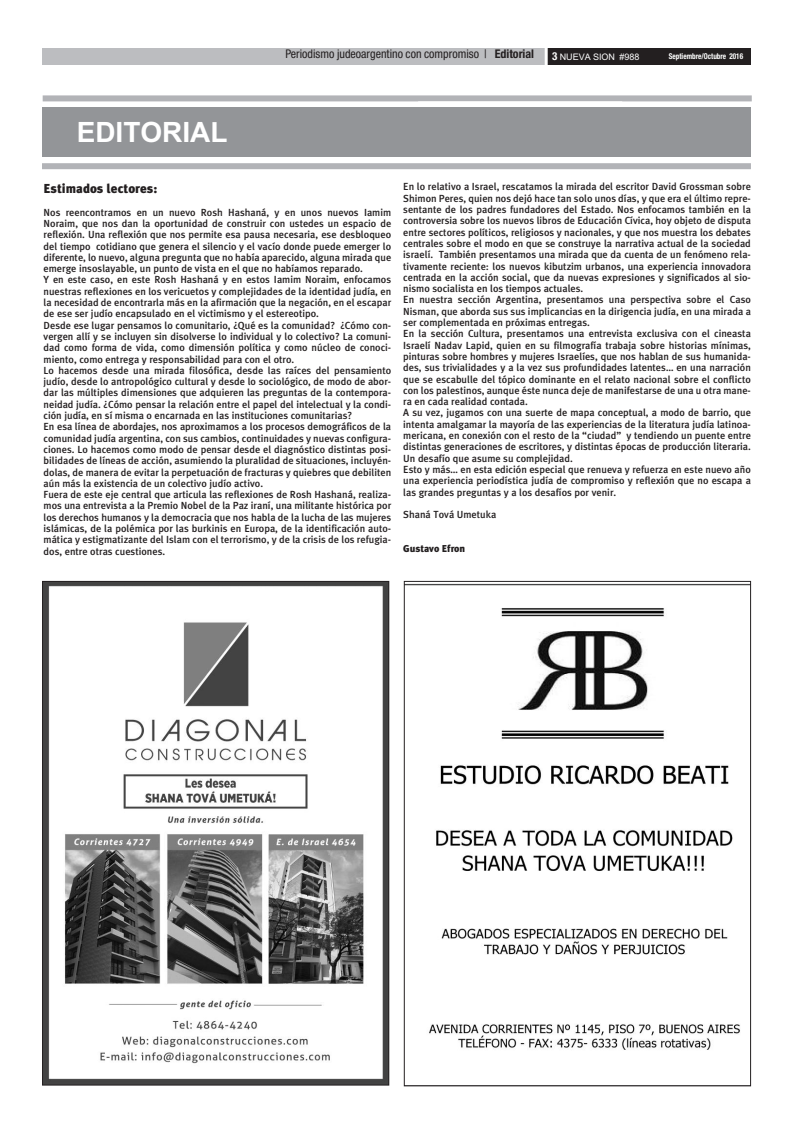
<style>
.page{position:relative;width:794px;height:1134px;background:#fff}
.page>*{position:absolute;margin:0;border:0;box-sizing:border-box;transform-origin:0 0}
.t1{font:700 28px "Arial";color:#fff}
.t2{font:900 13px "Meta Plus";color:#231f20}
.t3{font:condensed 12px "Helvetica Neue";color:#231f20}
.t4{font:500 10.3px/11.3px "Meta Plus";color:#231f20}
.t5{font:900 10px "Meta Plus";color:#231f20}
.t6{font:9px "Arial";color:#fff}
.t7{font:700 condensed 8px "Helvetica Neue";color:#fff;scale:.9 1}
.s1{font-weight:700}
.s2{font-family:"Helvetica Neue";font-weight:700;font-stretch:condensed;font-size:11px}
</style>
<div class="page">
<div style="left:474px;top:48px;width:276px;height:17px;background:#231f20"></div>
<div style="left:42px;top:48px;width:504px;height:17px;background:#bcbdc0"></div>
<hr style="left:544px;top:48px;width:3px;height:17px;background:#fff">
<div style="left:43px;top:107px;width:708px;height:49px;background:#939598"></div>
<div style="left:42px;top:163px;width:709px;height:6px;background:#b2b3b7"></div>
<div style="left:43px;top:95px;width:708px;height:6px;background:#b2b3b7"></div>
<img style="left:406px;top:583px;width:343px;height:467px">
<img style="left:44px;top:583px;width:343px;height:501px">
<h1 class="t1" style="left:77px;top:116px;width:152px">EDITORIAL</h1>
<p class="t3" style="left:285px;top:49px;width:250px">Periodismo judeoargentino con compromiso | <span class="s1">Editorial</span></p>
<p class="t6" style="left:552px;top:51px;width:89px"><span class="s2">3</span> NUEVA SION #988</p>
<p class="t7" style="left:669px;top:54px;width:84px">Septiembre/Octubre 2016</p>
<p class="t2" style="left:44px;top:181px;width:115px">Estimados lectores:</p>
<p class="t4" style="left:44px;top:206px;width:349px">Nos reencontramos en un nuevo Rosh Hashaná, y en unos nuevos Iamim Noraim, que nos dan la oportunidad de construir con ustedes un espacio de reflexión. Una reflexión que nos permite esa pausa necesaria, ese desbloqueo del tiempo cotidiano que genera el silencio y el vacío donde puede emerger lo diferente, lo nuevo, alguna pregunta que no había aparecido, alguna mirada que emerge insoslayable, un punto de vista en el que no habíamos reparado.<br>Y en este caso, en este Rosh Hashaná y en estos Iamim Noraim, enfocamos nuestras reflexiones en los vericuetos y complejidades de la identidad judía, en la necesidad de encontrarla más en la afirmación que la negación, en el escapar de ese ser judío encapsulado en el victimismo y el estereotipo.<br>Desde ese lugar pensamos lo comunitario, ¿Qué es la comunidad? ¿Cómo con&shy;vergen allí y se incluyen sin disolverse lo individual y lo colectivo? La comuni&shy;dad como forma de vida, como dimensión política y como núcleo de conoci&shy;miento, como entrega y responsabilidad para con el otro.<br>Lo hacemos desde una mirada filosófica, desde las raíces del pensamiento judío, desde lo antropológico cultural y desde lo sociológico, de modo de abor&shy;dar las múltiples dimensiones que adquieren las preguntas de la contempora&shy;neidad judía. ¿Cómo pensar la relación entre el papel del intelectual y la condi&shy;ción judía, en sí misma o encarnada en las instituciones comunitarias?<br>En esa línea de abordajes, nos aproximamos a los procesos demográficos de la comunidad judía argentina, con sus cambios, continuidades y nuevas configura&shy;ciones. Lo hacemos como modo de pensar desde el diagnóstico distintas posi&shy;bilidades de líneas de acción, asumiendo la pluralidad de situaciones, incluyén&shy;dolas, de manera de evitar la perpetuación de fracturas y quiebres que debiliten aún más la existencia de un colectivo judío activo.<br>Fuera de este eje central que articula las reflexiones de Rosh Hashaná, realiza&shy;mos una entrevista a la Premio Nobel de la Paz iraní, una militante histórica por los derechos humanos y la democracia que nos habla de la lucha de las mujeres islámicas, de la polémica por las burkinis en Europa, de la identificación auto&shy;mática y estigmatizante del Islam con el terrorismo, y de la crisis de los refugia&shy;dos, entre otras cuestiones.</p>
<p class="t4" style="left:403px;top:181px;width:349px">En lo relativo a Israel, rescatamos la mirada del escritor David Grossman sobre Shimon Peres, quien nos dejó hace tan solo unos días, y que era el último repre&shy;sentante de los padres fundadores del Estado. Nos enfocamos también en la controversia sobre los nuevos libros de Educación Cívica, hoy objeto de disputa entre sectores políticos, religiosos y nacionales, y que nos muestra los debates centrales sobre el modo en que se construye la narrativa actual de la sociedad israelí. También presentamos una mirada que da cuenta de un fenómeno rela&shy;tivamente reciente: los nuevos kibutzim urbanos, una experiencia innovadora centrada en la acción social, que da nuevas expresiones y significados al sio&shy;nismo socialista en los tiempos actuales.<br>En nuestra sección Argentina, presentamos una perspectiva sobre el Caso Nisman, que aborda sus sus implicancias en la dirigencia judía, en una mirada a ser complementada en próximas entregas.<br>En la sección Cultura, presentamos una entrevista exclusiva con el cineasta Israelí Nadav Lapid, quien en su filmografía trabaja sobre historias mínimas, pinturas sobre hombres y mujeres Israelíes, que nos hablan de sus humanida&shy;des, sus trivialidades y a la vez sus profundidades latentes… en una narración que se escabulle del tópico dominante en el relato nacional sobre el conflicto con los palestinos, aunque éste nunca deje de manifestarse de una u otra mane&shy;ra en cada realidad contada.<br>A su vez, jugamos con una suerte de mapa conceptual, a modo de barrio, que intenta amalgamar la mayoría de las experiencias de la literatura judía latinoa&shy;mericana, en conexión con el resto de la “ciudad” y tendiendo un puente entre distintas generaciones de escritores, y distintas épocas de producción literaria.<br>Un desafío que asume su complejidad.<br>Esto y más… en esta edición especial que renueva y refuerza en este nuevo año una experiencia periodística judía de compromiso y reflexión que no escapa a las grandes preguntas y a los desafíos por venir.</p>
<p class="t4" style="left:403px;top:509px;width:95px">Shaná Tová Umetuka</p>
<p class="t5" style="left:403px;top:543px;width:63px">Gustavo Efron</p>
</div>
